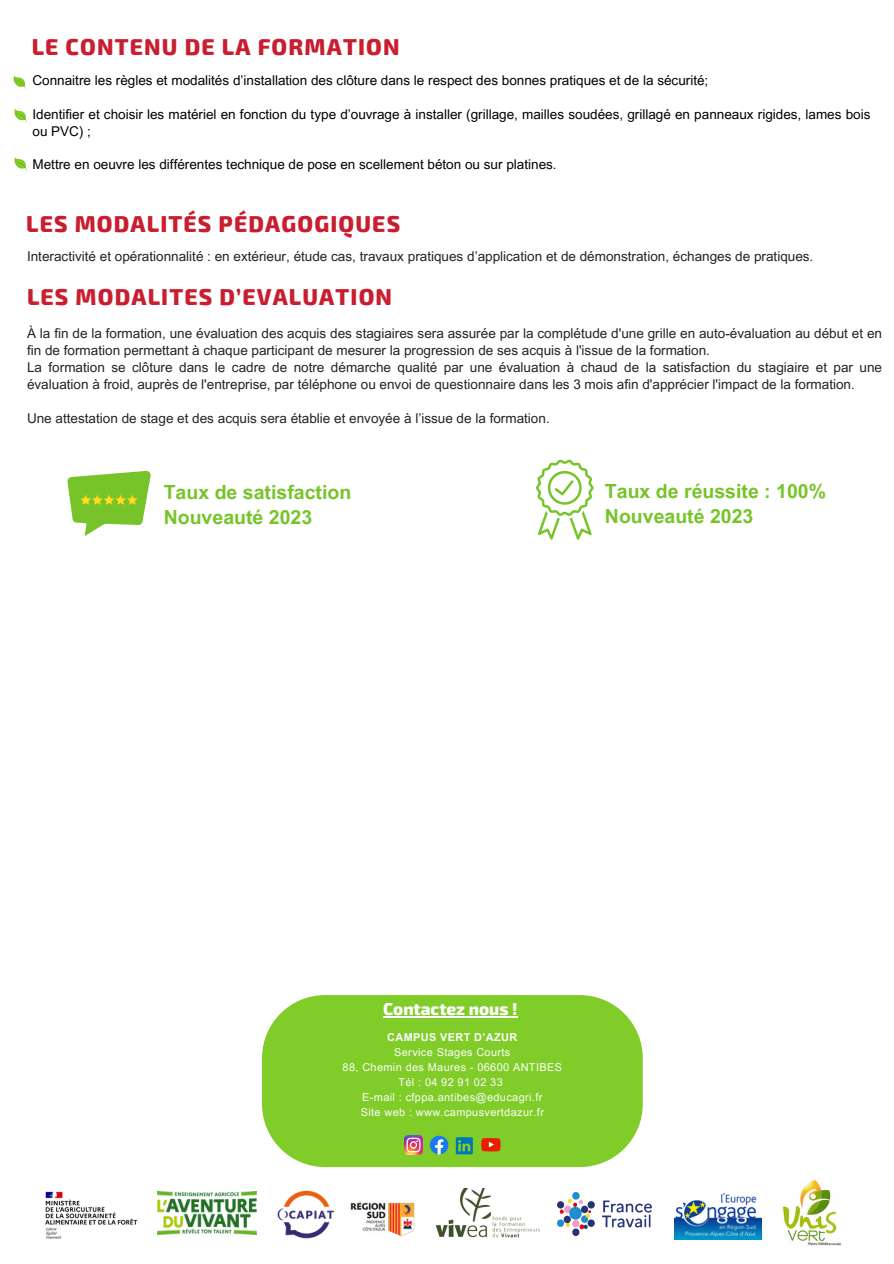
<style>
.page{position:relative;width:894px;height:1264px;background:#fff}
.page>*{position:absolute;margin:0;border:0;box-sizing:border-box;transform-origin:0 0}
.t1{font:800 22.5px "Exo 2";letter-spacing:.05em;color:#c91e30}
.t2{font:700 19.5px/24.8px "Arial MT Pro";color:#77c42a}
.t3{font:800 16.8px "Exo 2";color:#fff}
.t4{font:13.5px/16.8px "Arial MT Pro";color:#222}
.t5{font:13.5px/16.8px "Arial MT Pro";color:#000}
.t6{font:10.95px "Arial MT Pro";letter-spacing:.035em;color:#fefefe}
.t7{font:700 10.95px "Arial MT Pro";letter-spacing:.035em;color:#fefefe}
</style>
<div class="page">
<div style="left:262px;top:995px;width:380px;height:172px;background:#80cc28;border-radius:63px"></div>
<img style="left:404px;top:1135px;width:18px;height:19px">
<svg style="left:429px;top:1135px;width:19px;height:19px"></svg>
<svg style="left:455px;top:1137px;width:17px;height:17px"></svg>
<svg style="left:481px;top:1138px;width:19px;height:13px"></svg>
<hr style="left:383px;top:1016px;width:134px;height:1px;background:#fff">
<svg style="left:67px;top:470px;width:84px;height:66px"></svg>
<svg style="left:536px;top:459px;width:57px;height:80px"></svg>
<svg style="left:14px;top:157px;width:13px;height:14px"></svg>
<svg style="left:14px;top:109px;width:13px;height:14px"></svg>
<svg style="left:13px;top:76px;width:13px;height:13px"></svg>
<img style="left:277px;top:1190px;width:57px;height:49px">
<img style="left:435px;top:1188px;width:105px;height:50px">
<img style="left:157px;top:1191px;width:99px;height:43px">
<img style="left:557px;top:1192px;width:94px;height:43px">
<img style="left:782px;top:1179px;width:59px;height:66px">
<img style="left:350px;top:1201px;width:65px;height:36px">
<img style="left:674px;top:1192px;width:87px;height:47px">
<img style="left:45px;top:1191px;width:93px;height:48px">
<p class="t1" style="left:32px;top:32px;width:369px">LE CONTENU DE LA FORMATION</p>
<p class="t5" style="left:32px;top:73px;width:677px">Connaitre les règles et modalités d’installation des clôture dans le respect des bonnes pratiques et de la sécurité;</p>
<p class="t5" style="left:32px;top:107px;width:839px">Identifier et choisir les matériel en fonction du type d’ouvrage à installer (grillage, mailles soudées, grillagé en panneaux rigides, lames bois ou PVC) ;</p>
<p class="t5" style="left:32px;top:158px;width:525px">Mettre en oeuvre les différentes technique de pose en scellement béton ou sur platines.</p>
<h4 class="t1" style="left:26px;top:209px;width:375px">LES MODALITÉS PÉDAGOGIQUES</h4>
<h4 class="t4" style="left:27px;top:250px;width:787px">Interactivité et opérationnalité : en extérieur, étude cas, travaux pratiques d’application et de démonstration, échanges de pratiques.</h4>
<h4 class="t1" style="left:27px;top:282px;width:366px">LES MODALITES D’EVALUATION</h4>
<p class="t4" style="left:27px;top:327px;width:856px">À la fin de la formation, une évaluation des acquis des stagiaires sera assurée par la complétude d'une grille en auto-évaluation au début et en fin de formation permettant à chaque participant de mesurer la progression de ses acquis à l'issue de la formation.<br>La formation se clôture dans le cadre de notre démarche qualité par une évaluation à chaud de la satisfaction du stagiaire et par une évaluation à froid, auprès de l'entreprise, par téléphone ou envoi de questionnaire dans les 3 mois afin d'apprécier l'impact de la formation.</p>
<h4 class="t4" style="left:27px;top:411px;width:524px">Une attestation de stage et des acquis sera établie et envoyée à l’issue de la formation.</h4>
<p class="t2" style="left:164px;top:482px;width:189px">Taux de satisfaction<br>Nouveauté 2023</p>
<h3 class="t2" style="left:604px;top:481px;width:223px">Taux de réussite : 100%<br>Nouveauté 2023</h3>
<p class="t3" style="left:383px;top:997px;width:136px">Contactez nous !</p>
<h4 class="t7" style="left:387px;top:1033px;width:132px">CAMPUS VERT D’AZUR</h4>
<h4 class="t6" style="left:394px;top:1048px;width:118px">Service Stages Courts</h4>
<p class="t6" style="left:342px;top:1063px;width:221px">88, Chemin des Maures - 06600 ANTIBES</p>
<p class="t6" style="left:398px;top:1078px;width:106px">Tél : 04 92 91 02 33</p>
<h2 class="t6" style="left:362px;top:1092px;width:182px">E-mail : cfppa.antibes@educagri.fr</h2>
<h2 class="t6" style="left:360px;top:1107px;width:185px">Site web : www.campusvertdazur.fr</h2>
</div>
